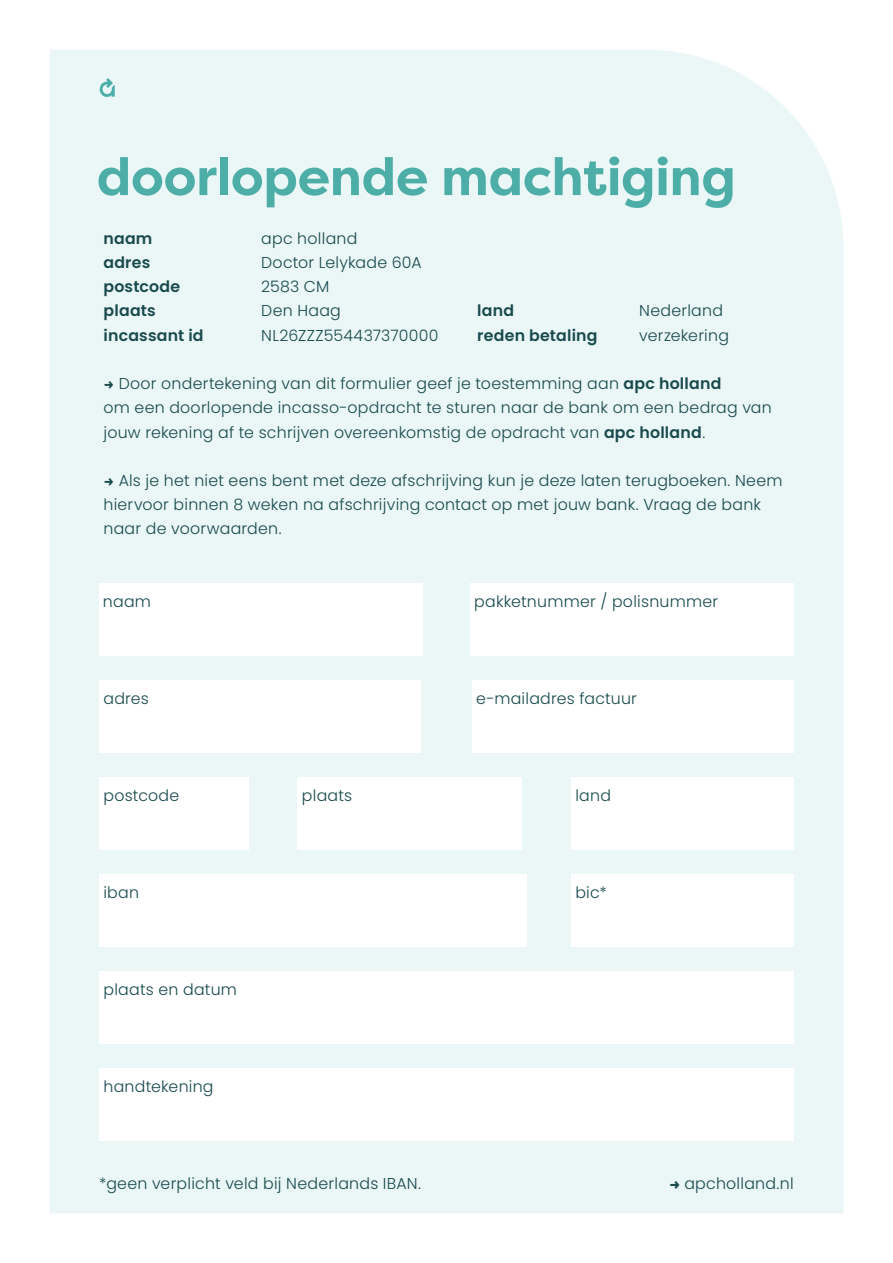
<style>
.page{position:relative;width:893px;height:1263px;background:#fff}
.page>*{position:absolute;margin:0;border:0;box-sizing:border-box;transform-origin:0 0}
.t1{font:700 52.5px "Filson Pro";letter-spacing:-.005em;color:#4daea8}
.t2{font:300 15.75px/24.3px "Poppins";letter-spacing:.015em;color:#184a4e}
.t3{font:600 15.75px "Poppins";letter-spacing:.015em;color:#184a4e}
.s1{font-family:"Filson Pro";font-weight:700}
.s2{font-weight:600}
.s3{font-family:"Filson Pro";font-weight:800}
</style>
<div class="page">
<div style="left:50px;top:50px;width:793px;height:1163px;background:#ebf6f6"></div>
<svg style="left:99px;top:78px;width:16px;height:20px"></svg>
<div style="left:99px;top:583px;width:323px;height:73px;background:#fff"></div>
<div style="left:470px;top:583px;width:324px;height:73px;background:#fff"></div>
<div style="left:99px;top:680px;width:322px;height:73px;background:#fff"></div>
<div style="left:472px;top:680px;width:322px;height:73px;background:#fff"></div>
<div style="left:99px;top:874px;width:427px;height:73px;background:#fff"></div>
<div style="left:99px;top:971px;width:695px;height:72px;background:#fff"></div>
<div style="left:99px;top:1068px;width:695px;height:73px;background:#fff"></div>
<div style="left:99px;top:777px;width:149px;height:73px;background:#fff"></div>
<div style="left:298px;top:777px;width:224px;height:73px;background:#fff"></div>
<div style="left:571px;top:777px;width:223px;height:73px;background:#fff"></div>
<div style="left:571px;top:874px;width:223px;height:73px;background:#fff"></div>
<h1 class="t1" style="left:97px;top:144px;width:641px">doorlopende machtiging</h1>
<p class="t3" style="left:103px;top:229px;width:50px">naam</p>
<p class="t2" style="left:261px;top:226px;width:98px">apc holland</p>
<p class="t3" style="left:103px;top:253px;width:48px">adres</p>
<p class="t2" style="left:261px;top:250px;width:162px">Doctor Lelykade 60A</p>
<p class="t3" style="left:103px;top:277px;width:78px">postcode</p>
<p class="t2" style="left:261px;top:274px;width:70px">2583 CM</p>
<p class="t3" style="left:103px;top:302px;width:54px">plaats</p>
<p class="t2" style="left:261px;top:299px;width:81px">Den Haag</p>
<p class="t3" style="left:477px;top:302px;width:38px">land</p>
<p class="t2" style="left:639px;top:299px;width:85px">Nederland</p>
<p class="t3" style="left:103px;top:326px;width:102px">incassant id</p>
<p class="t2" style="left:261px;top:323px;width:179px">NL26ZZZ554437370000</p>
<p class="t3" style="left:477px;top:326px;width:122px">reden betaling</p>
<p class="t2" style="left:639px;top:323px;width:91px">verzekering</p>
<p class="t2" style="left:103px;top:371px;width:670px"><span class="s1">→</span> Door ondertekening van dit formulier geef je toestemming aan <span class="s2">apc holland<br></span>om een doorlopende incasso-opdracht te sturen naar de bank om een bedrag van jouw rekening af te schrijven overeenkomstig de opdracht van <span class="s2">apc holland</span>.</p>
<p class="t2" style="left:103px;top:468px;width:681px"><span class="s1">→</span> Als je het niet eens bent met deze afschrijving kun je deze laten terugboeken. Neem hiervoor binnen 8 weken na afschrijving contact op met jouw bank. Vraag de bank naar de voorwaarden.</p>
<p class="t2" style="left:103px;top:590px;width:50px">naam</p>
<p class="t2" style="left:474px;top:590px;width:245px">pakketnummer / polisnummer</p>
<p class="t2" style="left:103px;top:687px;width:47px">adres</p>
<p class="t2" style="left:476px;top:687px;width:162px">e-mailadres factuur</p>
<p class="t2" style="left:103px;top:783px;width:77px">postcode</p>
<p class="t2" style="left:302px;top:783px;width:52px">plaats</p>
<p class="t2" style="left:575px;top:783px;width:37px">land</p>
<p class="t2" style="left:103px;top:880px;width:37px">iban</p>
<p class="t2" style="left:103px;top:977px;width:135px">plaats en datum</p>
<p class="t2" style="left:103px;top:1074px;width:112px">handtekening</p>
<p class="t2" style="left:99px;top:1171px;width:323px">*geen verplicht veld bij Nederlands IBAN.</p>
<p class="t2" style="left:575px;top:880px;width:33px">bic*</p>
<p class="t2" style="left:669px;top:1171px;width:126px"><span class="s3">→</span> apcholland.nl</p>
</div>
